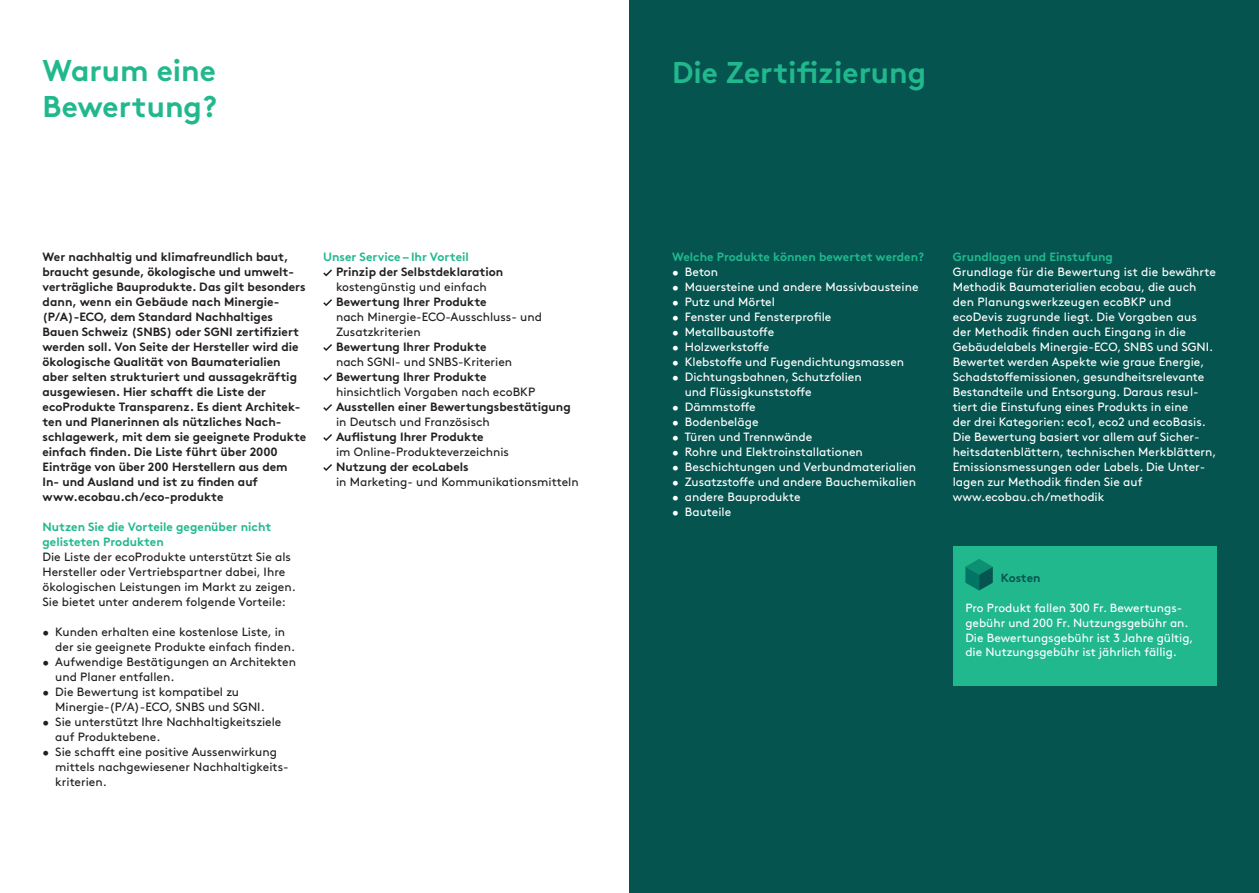
<style>
.page{position:relative;width:1259px;height:893px;background:#fff}
.page>*{position:absolute;margin:0;border:0;box-sizing:border-box;transform-origin:0 0}
.t1{font:700 30px/36px "Brown";color:#22b88e}
.t2{font:12px/15px "Brown";color:#fff}
.t3{font:700 12px/15px "Brown";color:#231f20}
.t4{font:12px/15px "Brown";color:#231f20}
.t5{font:700 12px/15px "Brown";color:#22b88e}
.t6{font:11.85px/14.9px "Brown";color:#fff}
.t7{font:700 11.85px "Brown";letter-spacing:-.015em;color:#05544f}
</style>
<div class="page">
<div style="left:629px;top:0;width:630px;height:893px;background:#05544f"></div>
<div style="left:952px;top:546px;width:264px;height:139px;background:#22b88e"></div>
<svg style="left:965px;top:559px;width:27px;height:32px"></svg>
<svg style="left:323px;top:269px;width:9px;height:8px"></svg>
<svg style="left:323px;top:299px;width:9px;height:7px"></svg>
<svg style="left:323px;top:344px;width:9px;height:7px"></svg>
<svg style="left:323px;top:374px;width:9px;height:7px"></svg>
<svg style="left:323px;top:404px;width:9px;height:7px"></svg>
<svg style="left:323px;top:434px;width:9px;height:7px"></svg>
<svg style="left:323px;top:464px;width:9px;height:7px"></svg>
<h1 class="t1" style="left:43px;top:49px;width:176px">Warum eine<br>Bewertung?</h1>
<p class="t3" style="left:43px;top:248px;width:265px">Wer nachhaltig und klimafreundlich baut, braucht gesunde, ökologische und umwelt&shy;verträgliche Bauprodukte. Das gilt besonders dann, wenn ein Gebäude nach Minergie-(P/A)-ECO, dem Standard Nachhaltiges Bauen Schweiz (SNBS) oder SGNI zertifiziert werden soll. Von Seite der Hersteller wird die ökologische Qualität von Baumaterialien aber selten strukturiert und aussagekräftig ausgewiesen. Hier schafft die Liste der ecoProdukte Transparenz. Es dient Architek&shy;ten und Planerinnen als nützliches Nach&shy;schlagewerk, mit dem sie geeignete Produkte einfach finden. Die Liste führt über 2000<br>Einträge von über 200 Herstellern aus dem In- und Ausland und ist zu finden auf www.ecobau.ch/eco-produkte</p>
<p class="t5" style="left:43px;top:518px;width:230px">Nutzen Sie die Vorteile gegenüber nicht gelisteten Produkten</p>
<p class="t4" style="left:43px;top:548px;width:255px">Die Liste der ecoProdukte unterstützt Sie als Hersteller oder Vertriebspartner dabei, Ihre ökologischen Leistungen im Markt zu zeigen.<br>Sie bietet unter anderem folgende Vorteile:</p>
<p class="t4" style="left:55px;top:623px;width:241px;text-indent:-13px">• Kunden erhalten eine kostenlose Liste, in der sie geeignete Produkte einfach finden.</p>
<p class="t4" style="left:55px;top:653px;width:242px;text-indent:-13px">• Aufwendige Bestätigungen an Architekten und Planer entfallen.</p>
<p class="t4" style="left:55px;top:683px;width:211px;text-indent:-13px">• Die Bewertung ist kompatibel zu<br>Minergie-(P/A)-ECO, SNBS und SGNI.</p>
<p class="t4" style="left:55px;top:713px;width:228px;text-indent:-13px">• Sie unterstützt Ihre Nachhaltigkeitsziele auf Produktebene.</p>
<p class="t4" style="left:55px;top:743px;width:235px;text-indent:-13px">• Sie schafft eine positive Aussenwirkung mittels nachgewiesener Nachhaltigkeits&shy;kriterien.</p>
<p class="t5" style="left:323px;top:248px;width:147px">Unser Service – Ihr Vorteil</p>
<p class="t3" style="left:336px;top:263px;width:169px">Prinzip der Selbstdeklaration</p>
<p class="t4" style="left:336px;top:278px;width:152px">kostengünstig und einfach</p>
<p class="t3" style="left:336px;top:293px;width:152px">Bewertung Ihrer Produkte</p>
<p class="t4" style="left:336px;top:308px;width:207px">nach Minergie-ECO-Ausschluss- und<br>Zusatzkriterien</p>
<p class="t3" style="left:336px;top:338px;width:152px">Bewertung Ihrer Produkte</p>
<p class="t4" style="left:336px;top:353px;width:178px">nach SGNI- und SNBS-Kriterien</p>
<p class="t3" style="left:336px;top:368px;width:152px">Bewertung Ihrer Produkte</p>
<p class="t4" style="left:336px;top:383px;width:201px">hinsichtlich Vorgaben nach ecoBKP</p>
<p class="t3" style="left:336px;top:398px;width:236px">Ausstellen einer Bewertungsbestätigung</p>
<p class="t4" style="left:336px;top:413px;width:155px">in Deutsch und Französisch</p>
<p class="t3" style="left:336px;top:428px;width:149px">Auflistung Ihrer Produkte</p>
<p class="t4" style="left:336px;top:443px;width:175px">im Online-Produkteverzeichnis</p>
<p class="t3" style="left:336px;top:458px;width:134px">Nutzung der ecoLabels</p>
<p class="t4" style="left:336px;top:473px;width:244px">in Marketing- und Kommunikationsmitteln</p>
<h1 class="t1" style="left:672px;top:51px;width:256px">Die Zertifizierung</h1>
<p class="t5" style="left:672px;top:248px;width:254px">Welche Produkte können bewertet werden?</p>
<p class="t2" style="left:672px;top:263px;width:48px">• Beton</p>
<p class="t2" style="left:672px;top:278px;width:248px">• Mauersteine und andere Massivbausteine</p>
<p class="t2" style="left:672px;top:293px;width:104px">• Putz und Mörtel</p>
<p class="t2" style="left:672px;top:308px;width:161px">• Fenster und Fensterprofile</p>
<p class="t2" style="left:672px;top:323px;width:104px">• Metallbaustoffe</p>
<p class="t2" style="left:672px;top:338px;width:99px">• Holzwerkstoffe</p>
<p class="t2" style="left:672px;top:353px;width:234px">• Klebstoffe und Fugendichtungsmassen</p>
<p class="t2" style="left:685px;top:368px;width:178px;text-indent:-13px">• Dichtungsbahnen, Schutzfolien und Flüssigkunststoffe</p>
<p class="t2" style="left:672px;top:398px;width:85px">• Dämmstoffe</p>
<p class="t2" style="left:672px;top:413px;width:88px">• Bodenbeläge</p>
<p class="t2" style="left:672px;top:428px;width:142px">• Türen und Trennwände</p>
<p class="t2" style="left:672px;top:443px;width:192px">• Rohre und Elektroinstallationen</p>
<p class="t2" style="left:672px;top:458px;width:246px">• Beschichtungen und Verbundmaterialien</p>
<p class="t2" style="left:672px;top:473px;width:245px">• Zusatzstoffe und andere Bauchemikalien</p>
<p class="t2" style="left:672px;top:488px;width:130px">• andere Bauprodukte</p>
<p class="t2" style="left:672px;top:503px;width:61px">• Bauteile</p>
<p class="t5" style="left:952px;top:248px;width:162px">Grundlagen und Einstufung</p>
<p class="t2" style="left:952px;top:263px;width:265px">Grundlage für die Bewertung ist die bewährte Methodik Baumaterialien ecobau, die auch den Planungswerkzeugen ecoBKP und ecoDevis zugrunde liegt. Die Vorgaben aus der Methodik finden auch Eingang in die Gebäudelabels Minergie-ECO, SNBS und SGNI.<br>Bewertet werden Aspekte wie graue Energie, Schadstoffemissionen, gesundheitsrelevante Bestandteile und Entsorgung. Daraus resul&shy;tiert die Einstufung eines Produkts in eine<br>der drei Kategorien: eco1, eco2 und ecoBasis.<br>Die Bewertung basiert vor allem auf Sicher&shy;heitsdatenblättern, technischen Merkblättern, Emissionsmessungen oder Labels. Die Unter&shy;lagen zur Methodik finden Sie auf www.ecobau.ch/methodik</p>
<p class="t7" style="left:1000px;top:568px;width:41px">Kosten</p>
<p class="t6" style="left:965px;top:599px;width:230px">Pro Produkt fallen 300 Fr. Bewertungs&shy;gebühr und 200 Fr. Nutzungsgebühr an.<br>Die Bewertungsgebühr ist 3 Jahre gültig, die Nutzungsgebühr ist jährlich fällig.</p>
</div>
